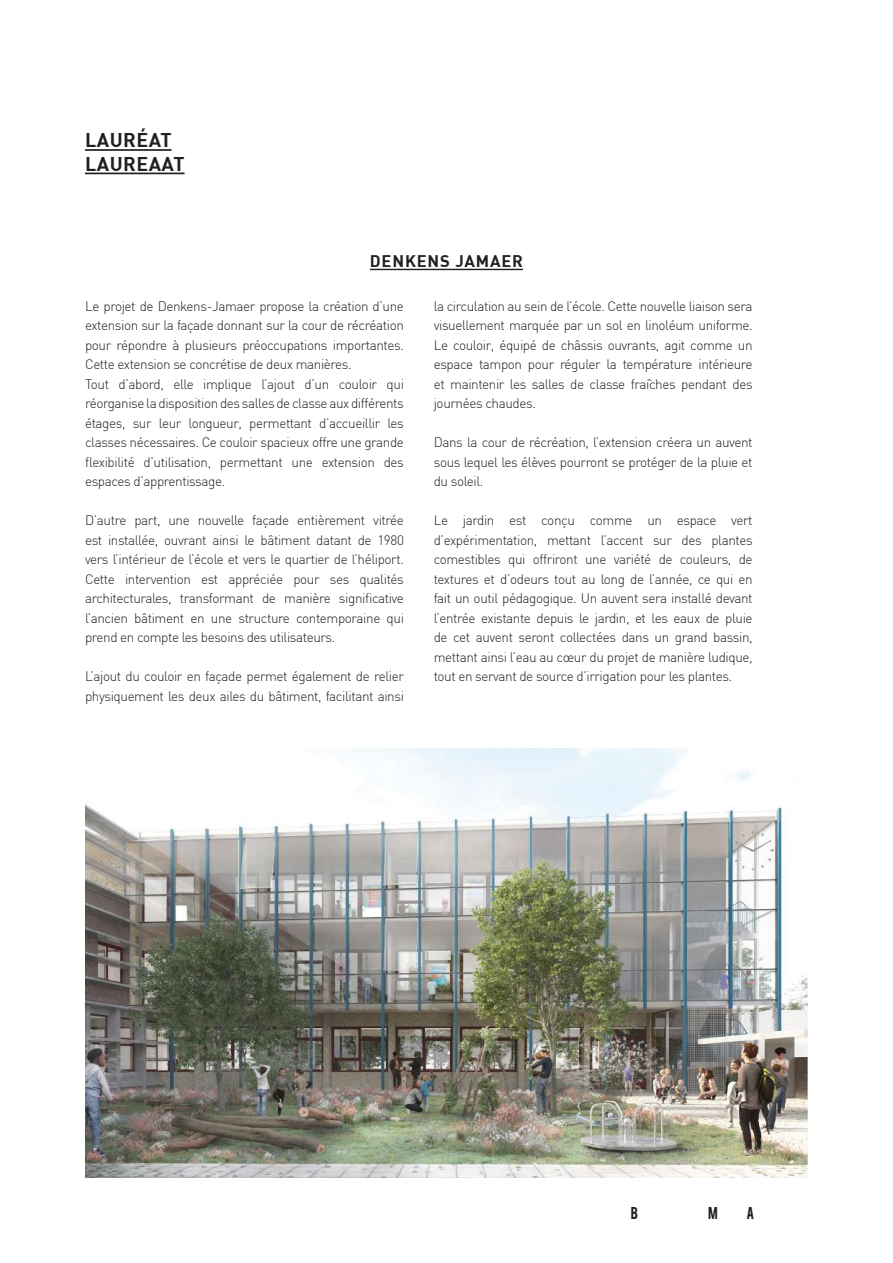
<style>
.page{position:relative;width:893px;height:1263px;background:#fff}
.page>*{position:absolute;margin:0;border:0;box-sizing:border-box;transform-origin:0 0}
.t1{font:700 19.5px/23.4px "DIN";letter-spacing:.025em;color:#231f20}
.t2{font:700 16.5px "DIN";letter-spacing:.05em;color:#231f20}
.t3{font:300 13.5px/19.5px "DIN";letter-spacing:-.03em;color:#231f20;text-align:justify}
</style>
<div class="page">
<hr style="left:85px;top:149px;width:87px;height:2px;background:#231f20">
<hr style="left:85px;top:173px;width:100px;height:1px;background:#231f20">
<hr style="left:370px;top:269px;width:153px;height:1px;background:#231f20">
<img style="left:85px;top:748px;width:723px;height:430px">
<h1 class="t1" style="left:85px;top:128px;width:101px">LAURÉAT<br>LAUREAAT</h1>
<p class="t2" style="left:370px;top:250px;width:155px">DENKENS JAMAER</p>
<p class="t3" style="left:85px;top:296px;width:320px;text-align:left">Le projet de Denkens-Jamaer propose la création d’une extension sur la façade donnant sur la cour de récréation pour répondre à plusieurs préoccupations importantes.<br>Cette extension se concrétise de deux manières.<br>Tout d’abord, elle implique l’ajout d’un couloir qui réorganise la disposition des salles de classe aux différents étages, sur leur longueur, permettant d’accueillir les classes nécessaires. Ce couloir spacieux offre une grande flexibilité d’utilisation, permettant une extension des espaces d’apprentissage.</p>
<p class="t3" style="left:85px;top:511px;width:320px">D’autre part, une nouvelle façade entièrement vitrée est installée, ouvrant ainsi le bâtiment datant de 1980 vers l’intérieur de l’école et vers le quartier de l’héliport.<br>Cette intervention est appréciée pour ses qualités architecturales, transformant de manière significative l’ancien bâtiment en une structure contemporaine qui prend en compte les besoins des utilisateurs.</p>
<p class="t3" style="left:85px;top:667px;width:320px">L’ajout du couloir en façade permet également de relier physiquement les deux ailes du bâtiment, facilitant ainsi</p>
<p class="t3" style="left:434px;top:296px;width:320px">la circulation au sein de l’école. Cette nouvelle liaison sera visuellement marquée par un sol en linoléum uniforme.<br>Le couloir, équipé de châssis ouvrants, agit comme un espace tampon pour réguler la température intérieure et maintenir les salles de classe fraîches pendant des journées chaudes.</p>
<p class="t3" style="left:434px;top:433px;width:320px">Dans la cour de récréation, l’extension créera un auvent sous lequel les élèves pourront se protéger de la pluie et du soleil.</p>
<p class="t3" style="left:434px;top:511px;width:320px">Le jardin est conçu comme un espace vert d’expérimentation, mettant l’accent sur des plantes comestibles qui offriront une variété de couleurs, de textures et d’odeurs tout au long de l’année, ce qui en fait un outil pédagogique. Un auvent sera installé devant l’entrée existante depuis le jardin, et les eaux de pluie de cet auvent seront collectées dans un grand bassin, mettant ainsi l’eau au cœur du projet de manière ludique, tout en servant de source d’irrigation pour les plantes.</p>
</div>
